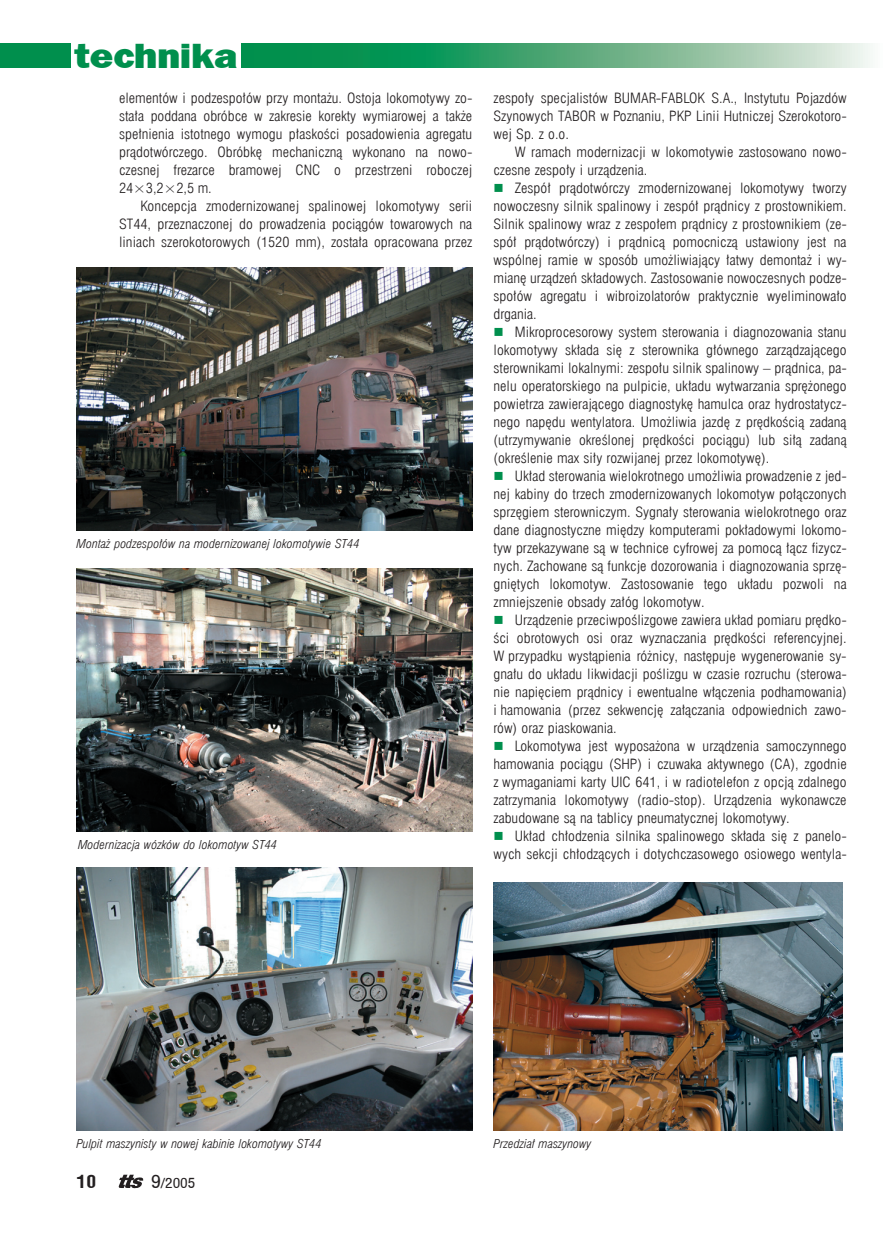
<style>
.page{position:relative;width:885px;height:1238px;background:#fff}
.page>*{position:absolute;margin:0;border:0;box-sizing:border-box;transform-origin:0 0}
.t1{font:36px "Frankfurt Goth Hvypl";color:#008f4d;scale:1.1 1}
.t2{font:700 18px "Switzerland Condpl";color:#231f20;scale:1.1 1}
.t3{font:13.8px/18px "Swis 721 Lt Cn EU Normal";color:#231f20;text-align:justify;scale:1.1 1}
.t4{font:13.8px "Switzerland Condpl";color:#231f20;scale:1.1 1}
.t5{font:12px "Swis 721 Lt Cn EU Italic";color:#231f20;scale:1.1 1}
.s1{color:#008f4d}
.s2{font-size:18px}
</style>
<div class="page">
<div style="left:0;top:43px;width:70px;height:25px;background:#008f4d"></div>
<svg style="left:241px;top:43px;width:629px;height:25px;background:#58af82"></svg>
<svg style="left:119px;top:1174px;width:24px;height:13px"></svg>
<img style="left:77px;top:267px;width:395px;height:264px">
<img style="left:77px;top:568px;width:395px;height:263px">
<img style="left:77px;top:867px;width:395px;height:263px">
<img style="left:493px;top:882px;width:349px;height:248px">
<h1 class="t1" style="left:74px;top:34px;width:149px">technika</h1>
<p class="t3" style="left:119px;top:89px;width:322px">elementów i podzespołów przy montażu. Ostoja lokomotywy zo&shy;stała poddana obróbce w zakresie korekty wymiarowej a także spełnienia istotnego wymogu płaskości posadowienia agregatu prądotwórczego. Obróbkę mechaniczną wykonano na nowo&shy;czesnej frezarce bramowej CNC o przestrzeni roboczej 24×3,2×2,5 m.</p>
<p class="t3" style="left:119px;top:197px;width:322px;text-indent:21px">Koncepcja zmodernizowanej spalinowej lokomotywy serii ST44, przeznaczonej do prowadzenia pociągów towarowych na liniach szerokotorowych (1520 mm), została opracowana przez</p>
<p class="t5" style="left:77px;top:536px;width:259px">Montaż podzespołów na modernizowanej lokomotywie ST44</p>
<p class="t5" style="left:78px;top:837px;width:182px">Modernizacja wózków do lokomotyw ST44</p>
<p class="t3" style="left:493px;top:89px;width:322px">zespoły specjalistów BUMAR-FABLOK S.A., Instytutu Pojazdów Szynowych TABOR w Poznaniu, PKP Linii Hutniczej Szerokotoro&shy;wej Sp. z o.o.</p>
<p class="t3" style="left:493px;top:143px;width:322px;text-indent:21px">W ramach modernizacji w lokomotywie zastosowano nowo&shy;czesne zespoły i urządzenia.</p>
<p class="t3" style="left:493px;top:179px;width:322px"><span class="s1">■</span> Zespół prądotwórczy zmodernizowanej lokomotywy tworzy nowoczesny silnik spalinowy i zespół prądnicy z prostownikiem.<br>Silnik spalinowy wraz z zespołem prądnicy z prostownikiem (ze&shy;spół prądotwórczy) i prądnicą pomocniczą ustawiony jest na wspólnej ramie w sposób umożliwiający łatwy demontaż i wy&shy;mianę urządzeń składowych. Zastosowanie nowoczesnych podze&shy;społów agregatu i wibroizolatorów praktycznie wyeliminowało drgania.</p>
<p class="t3" style="left:493px;top:323px;width:322px"><span class="s1">■</span> Mikroprocesorowy system sterowania i diagnozowania stanu lokomotywy składa się z sterownika głównego zarządzającego sterownikami lokalnymi: zespołu silnik spalinowy – prądnica, pa&shy;nelu operatorskiego na pulpicie, układu wytwarzania sprężonego powietrza zawierającego diagnostykę hamulca oraz hydrostatycz&shy;nego napędu wentylatora. Umożliwia jazdę z prędkością zadaną (utrzymywanie określonej prędkości pociągu) lub siłą zadaną (określenie max siły rozwijanej przez lokomotywę).</p>
<p class="t3" style="left:493px;top:467px;width:322px"><span class="s1">■</span> Układ sterowania wielokrotnego umożliwia prowadzenie z jed&shy;nej kabiny do trzech zmodernizowanych lokomotyw połączonych sprzęgiem sterowniczym. Sygnały sterowania wielokrotnego oraz dane diagnostyczne między komputerami pokładowymi lokomo&shy;tyw przekazywane są w technice cyfrowej za pomocą łącz fizycz&shy;nych. Zachowane są funkcje dozorowania i diagnozowania sprzę&shy;gniętych lokomotyw. Zastosowanie tego układu pozwoli na zmniejszenie obsady załóg lokomotyw.</p>
<p class="t3" style="left:493px;top:611px;width:322px"><span class="s1">■</span> Urządzenie przeciwpoślizgowe zawiera układ pomiaru prędko&shy;ści obrotowych osi oraz wyznaczania prędkości referencyjnej.<br>W przypadku wystąpienia różnicy, następuje wygenerowanie sy&shy;gnału do układu likwidacji poślizgu w czasie rozruchu (sterowa&shy;nie napięciem prądnicy i ewentualne włączenia podhamowania) i hamowania (przez sekwencję załączania odpowiednich zawo&shy;rów) oraz piaskowania.</p>
<p class="t3" style="left:493px;top:737px;width:322px"><span class="s1">■</span> Lokomotywa jest wyposażona w urządzenia samoczynnego hamowania pociągu (SHP) i czuwaka aktywnego (CA), zgodnie z wymaganiami karty UIC 641, i w radiotelefon z opcją zdalnego zatrzymania lokomotywy (radio-stop). Urządzenia wykonawcze zabudowane są na tablicy pneumatycznej lokomotywy.</p>
<p class="t3" style="left:493px;top:827px;width:322px"><span class="s1">■</span> Układ chłodzenia silnika spalinowego składa się z panelo&shy;wych sekcji chłodzących i dotychczasowego osiowego wentyla-</p>
<p class="t5" style="left:77px;top:1136px;width:224px">Pulpit maszynisty w nowej kabinie lokomotywy ST44</p>
<p class="t5" style="left:493px;top:1136px;width:91px">Przedział maszynowy</p>
<h2 class="t2" style="left:77px;top:1170px;width:20px">10</h2>
<p class="t4" style="left:151px;top:1173px;width:42px"><span class="s2">9</span>/2005</p>
</div>
